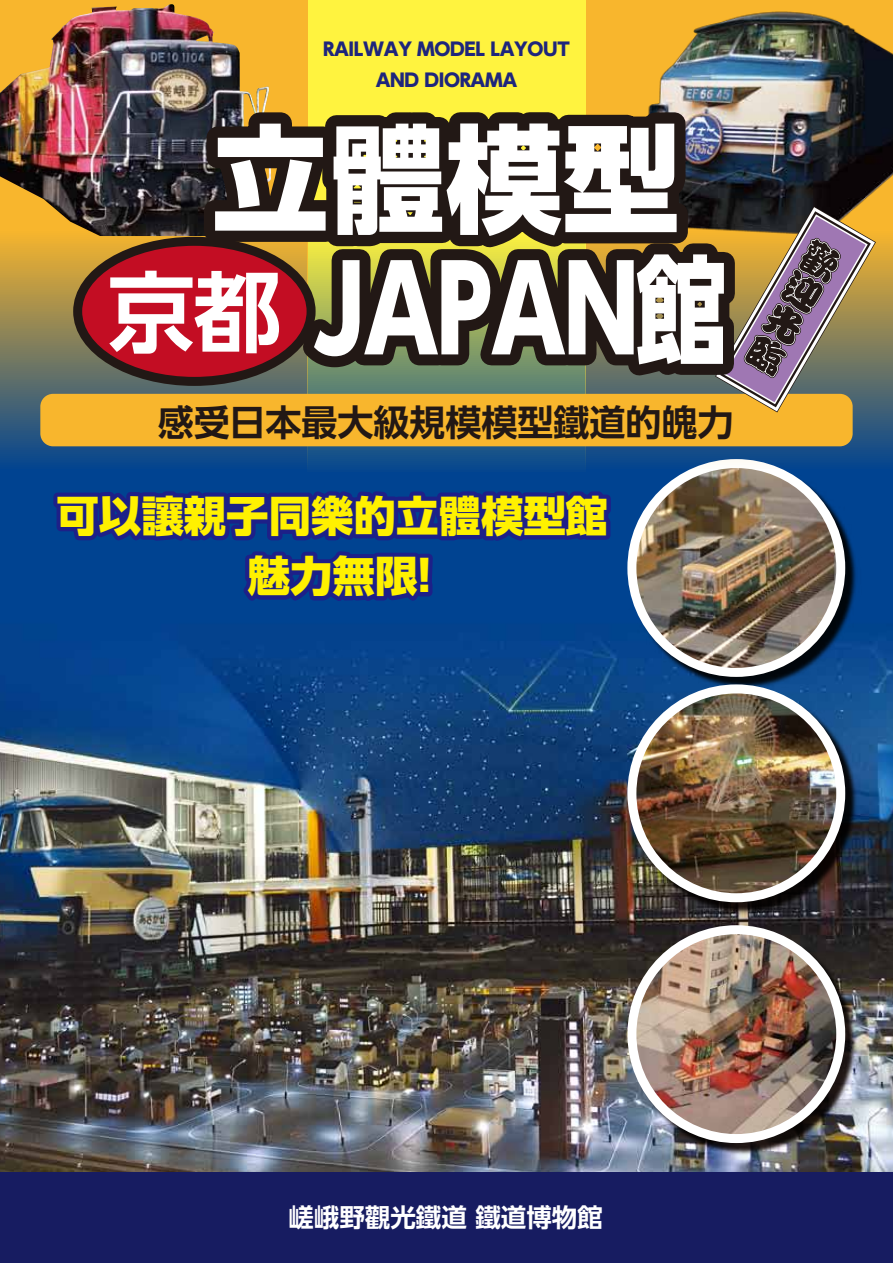
<style>
.page{position:relative;width:893px;height:1263px;background:#fff}
.page>*{position:absolute;margin:0;border:0;box-sizing:border-box;transform-origin:0 0}
.t1{font:800 116.85px/130.8px "UD Shin Go Pro";letter-spacing:-.02em;color:#fff;text-align:center}
.t2{font:800 42.45px/60.2px "UD Shin Go Pro";color:#fff100;text-align:center}
.t3{font:900 36.3px/36.3px "Kanteiryu Std";color:#221815;text-align:justify}
.t4{font:700 36px "UD Shin Go Pro De";color:#221815}
.t5{font:700 25.5px "UD Shin Go Pro De";color:#fff}
.t6{font:800 18px/31.5px "UD Shin Go Pro";letter-spacing:-.02em;color:#1e257c;text-align:center}
.s1{font-family:"UD Shin Go Pro De";font-weight:700;font-size:87.6px}
</style>
<div class="page">
<div style="left:0;top:1172px;width:893px;height:91px;background:#171c61"></div>
<img style="left:0;top:469px;width:893px;height:703px">
<img style="left:108px;top:600px;width:785px;height:572px">
<img style="left:632px;top:930px;width:209px;height:208px;border-radius:104px">
<div style="left:627px;top:925px;width:218px;height:218px;border:9px solid #fff;border-radius:50%"></div>
<svg style="left:586px;top:0;width:307px;height:469px;background:#dea937"></svg>
<div style="left:307px;top:0;width:279px;height:472px;background:#fff33f"></div>
<svg style="left:0;top:0;width:307px;height:469px;background:#a18d4f"></svg>
<img style="left:0;top:4px;width:273px;height:232px">
<img style="left:641px;top:8px;width:252px;height:228px">
<img style="left:49px;top:94px;width:836px;height:517px">
<p class="t6" style="left:323px;top:33px;width:248px">RAILWAY MODEL LAYOUT<br>AND DIORAMA</p>
<h1 class="t1" style="left:108px;top:111px;width:621px">立體模型<br><span class="s1">京都</span> JAPAN館</h1>
<h3 class="t4" style="left:158px;top:393px;width:577px">感受日本最大級規模模型鐵道的魄力</h3>
<h3 class="t3" style="left:814px;top:234px;width:20px;rotate:30deg">歡迎光臨</h3>
<h2 class="t2" style="left:56px;top:485px;width:553px">可以讓親子同樂的立體模型館魅力無限!</h2>
<h3 class="t5" style="left:288px;top:1196px;width:316px">嵯峨野觀光鐵道 鐵道博物館</h3>
</div>
